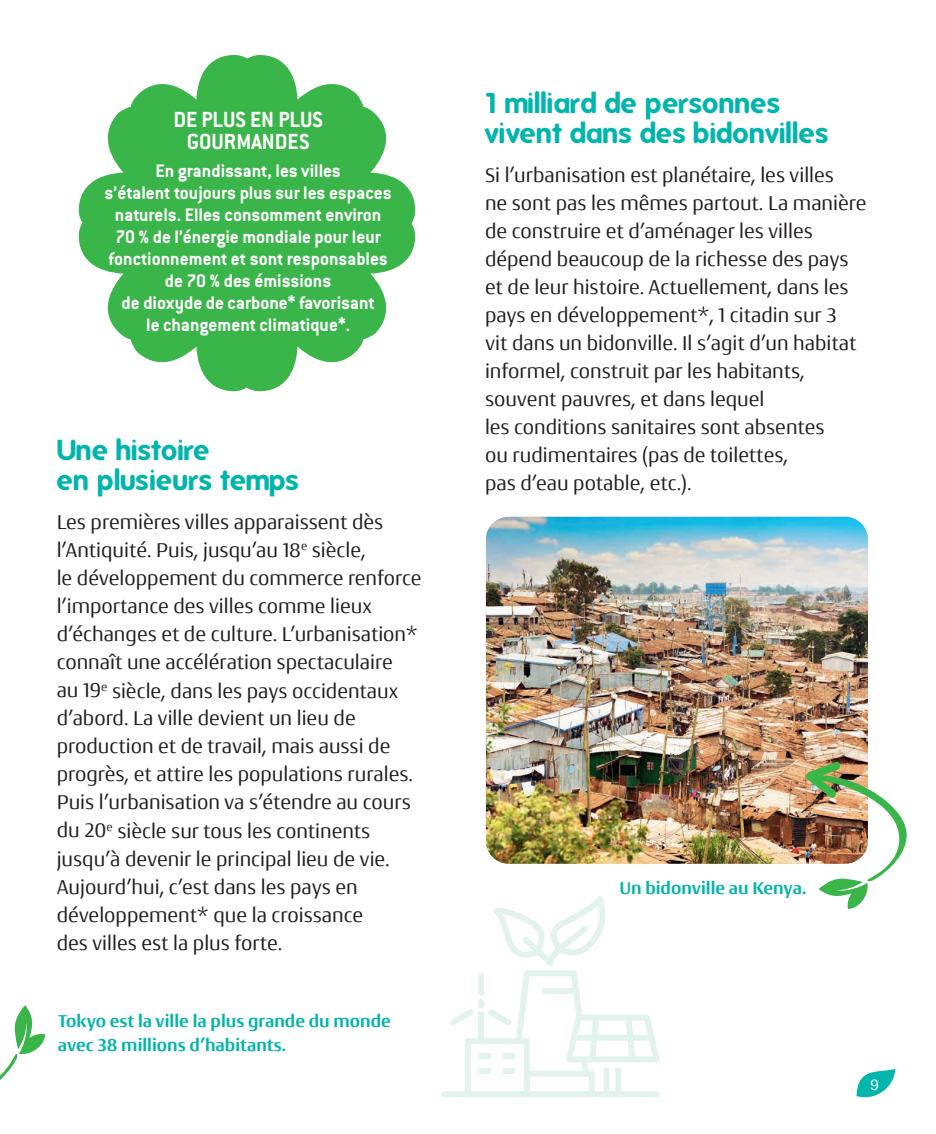
<style>
.page{position:relative;width:936px;height:1134px;background:#fff}
.page>*{position:absolute;margin:0;border:0;box-sizing:border-box;transform-origin:0 0}
.t1{font:700 28px/30px "Folks";color:#00b5ac}
.t2{font:700 24px/22px "Conduit ITC";color:#fff;text-align:center}
.t3{font:21px/28px "Conto";color:#231f20}
.t4{font:700 20px/22px "Conduit ITC";color:#fff;text-align:center}
.t5{font:700 18px/24px "Conto";color:#00b5ac}
.t6{font:15px "Helvetica Neue LT";color:#fff}
</style>
<div class="page">
<svg style="left:856px;top:1069px;width:39px;height:29px"></svg>
<img style="left:486px;top:517px;width:381px;height:347px">
<svg style="left:0;top:1005px;width:46px;height:75px"></svg>
<img style="left:805px;top:760px;width:102px;height:149px">
<div style="left:441px;top:1091px;width:218px;height:6px;background:#e2f2ed;border-radius:3px"></div>
<svg style="left:450px;top:896px;width:209px;height:201px"></svg>
<div style="left:479px;top:1053px;width:12px;height:6px;background:#e2f2ed"></div>
<div style="left:503px;top:1053px;width:12px;height:6px;background:#e2f2ed"></div>
<div style="left:479px;top:1068px;width:12px;height:6px;background:#e2f2ed"></div>
<div style="left:503px;top:1068px;width:12px;height:6px;background:#e2f2ed"></div>
<svg style="left:79px;top:55px;width:336px;height:336px;fill:#3ab54a"></svg>
<p class="t2" style="left:173px;top:108px;width:151px">DE PLUS EN PLUS<br>GOURMANDES</p>
<p class="t4" style="left:105px;top:159px;width:288px">En grandissant, les villes<br>s’étalent toujours plus sur les espaces naturels. Elles consomment environ<br>70 % de l’énergie mondiale pour leur fonctionnement et sont responsables de 70 % des émissions<br>de dioxyde de carbone* favorisant<br>le changement climatique*.</p>
<h1 class="t1" style="left:57px;top:435px;width:243px">Une histoire<br>en plusieurs temps</h1>
<p class="t3" style="left:57px;top:508px;width:366px">Les premières villes apparaissent dès l’Antiquité. Puis, jusqu’au 18<sup>e</sup> siècle,<br>le développement du commerce renforce l’importance des villes comme lieux d’échanges et de culture. L’urbanisation* connaît une accélération spectaculaire<br>au 19<sup>e</sup> siècle, dans les pays occidentaux d’abord. La ville devient un lieu de production et de travail, mais aussi de progrès, et attire les populations rurales.<br>Puis l’urbanisation va s’étendre au cours du 20<sup>e</sup> siècle sur tous les continents jusqu’à devenir le principal lieu de vie.<br>Aujourd’hui, c’est dans les pays en développement* que la croissance<br>des villes est la plus forte.</p>
<p class="t5" style="left:58px;top:1008px;width:334px">Tokyo est la ville la plus grande du monde avec 38 millions d’habitants.</p>
<h1 class="t1" style="left:485px;top:88px;width:345px">1 milliard de personnes vivent dans des bidonvilles</h1>
<p class="t3" style="left:485px;top:161px;width:383px">Si l’urbanisation est planétaire, les villes<br>ne sont pas les mêmes partout. La manière de construire et d’aménager les villes dépend beaucoup de la richesse des pays et de leur histoire. Actuellement, dans les pays en développement*, 1 citadin sur 3<br>vit dans un bidonville. Il s’agit d’un habitat informel, construit par les habitants, souvent pauvres, et dans lequel<br>les conditions sanitaires sont absentes<br>ou rudimentaires (pas de toilettes,<br>pas d’eau potable, etc.).</p>
<p class="t5" style="left:619px;top:876px;width:188px">Un bidonville au Kenya.</p>
<p class="t6" style="left:870px;top:1075px;width:10px">9</p>
</div>
